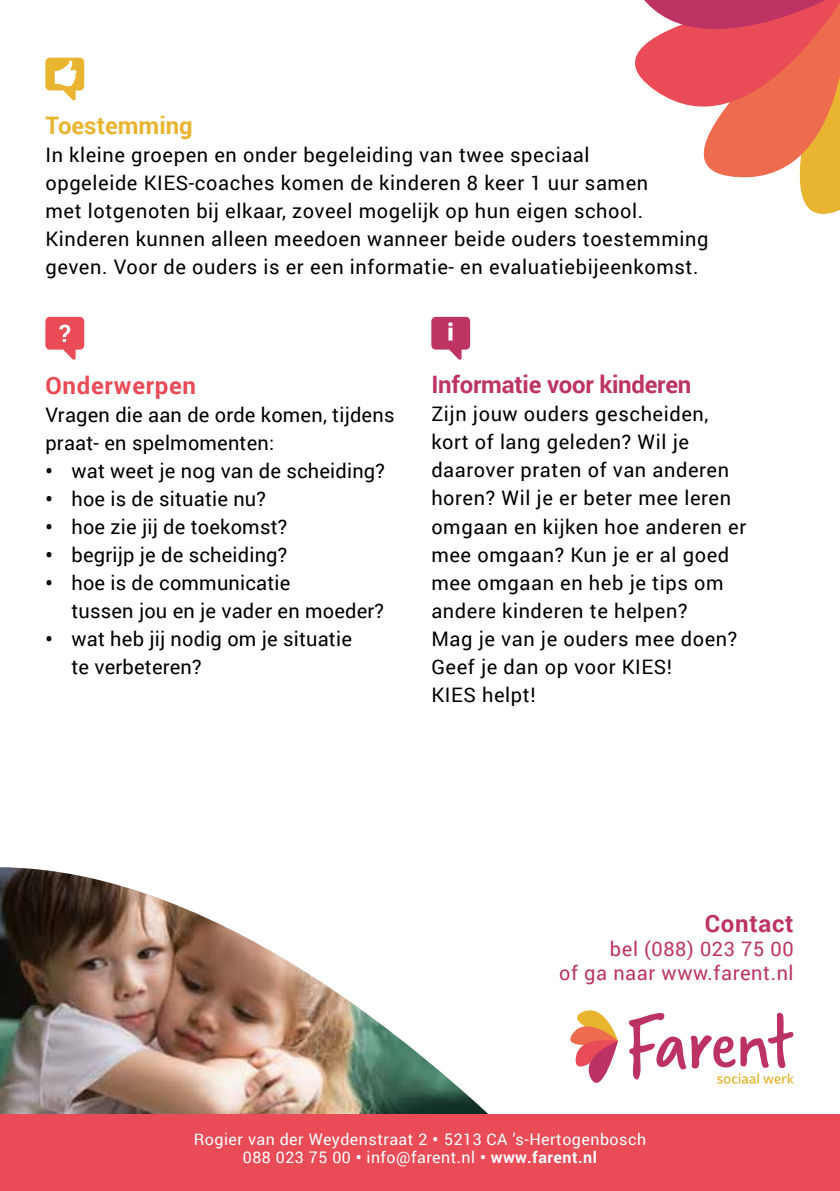
<style>
.page{position:relative;width:840px;height:1191px;background:#fff}
.page>*{position:absolute;margin:0;border:0;box-sizing:border-box;transform-origin:0 0}
.t1{font:700 24px "Roboto";letter-spacing:-.01em;color:#bd3464}
.t2{font:700 24px "Roboto";letter-spacing:.03em;color:#e94b57}
.t3{font:700 24px "Roboto";color:#e9b531}
.t4{font:700 24px "Roboto";letter-spacing:.03em;color:#bd3464}
.t5{font:20px/28px "Roboto";letter-spacing:.03em;color:#000}
.t6{font:20px/28px "Roboto";letter-spacing:.01em;color:#000}
.t7{font:20px/24px "Roboto";letter-spacing:.03em;color:#bd3464;text-align:right}
.t8{font:16px/18px "Roboto";letter-spacing:.03em;color:#fff;text-align:center}
.s1{font-weight:700}
</style>
<div class="page">
<img style="left:0;top:867px;width:488px;height:247px">
<svg style="left:570px;top:1010px;width:47px;height:73px"></svg>
<svg style="left:628px;top:1013px;width:165px;height:70px"></svg>
<div style="left:0;top:1114px;width:839px;height:77px;background:#e94b57"></div>
<svg style="left:431px;top:317px;width:39px;height:43px"></svg>
<svg style="left:45px;top:317px;width:39px;height:43px"></svg>
<svg style="left:45px;top:58px;width:39px;height:43px"></svg>
<svg style="left:635px;top:0;width:204px;height:214px"></svg>
<p class="t3" style="left:45px;top:109px;width:149px">Toestemming</p>
<p class="t5" style="left:45px;top:140px;width:664px">In kleine groepen en onder begeleiding van twee speciaal<br>opgeleide KIES-coaches komen de kinderen 8 keer 1 uur samen<br>met lotgenoten bij elkaar, zoveel mogelijk op hun eigen school.<br>Kinderen kunnen alleen meedoen wanneer beide ouders toestemming geven. Voor de ouders is er een informatie- en evaluatiebijeenkomst.</p>
<p class="t2" style="left:45px;top:369px;width:152px">Onderwerpen</p>
<p class="t6" style="left:45px;top:400px;width:350px">Vragen die aan de orde komen, tijdens praat- en spelmomenten:</p>
<p class="t6" style="left:45px;top:456px;width:341px"><span class="s1">•</span> wat weet je nog van de scheiding?</p>
<p class="t6" style="left:45px;top:484px;width:222px"><span class="s1">•</span> hoe is de situatie nu?</p>
<p class="t6" style="left:45px;top:512px;width:243px"><span class="s1">•</span> hoe zie jij de toekomst?</p>
<p class="t6" style="left:45px;top:540px;width:243px"><span class="s1">•</span> begrijp je de scheiding?</p>
<p class="t6" style="left:71px;top:568px;width:314px;text-indent:-26px"><span class="s1">•</span> hoe is de communicatie<br>tussen jou en je vader en moeder?</p>
<p class="t6" style="left:71px;top:624px;width:282px;text-indent:-26px"><span class="s1">•</span> wat heb jij nodig om je situatie te verbeteren?</p>
<p class="t1" style="left:431px;top:368px;width:261px">Informatie voor kinderen</p>
<p class="t5" style="left:431px;top:399px;width:316px">Zijn jouw ouders gescheiden, kort of lang geleden? Wil je daarover praten of van anderen horen? Wil je er beter mee leren omgaan en kijken hoe anderen er mee omgaan? Kun je er al goed mee omgaan en heb je tips om andere kinderen te helpen?<br>Mag je van je ouders mee doen?<br>Geef je dan op voor KIES!<br>KIES helpt!</p>
<p class="t4" style="left:704px;top:906px;width:90px">Contact</p>
<p class="t7" style="left:559px;top:936px;width:236px">bel (088) 023 75 00<br>of ga naar www.farent.nl</p>
<p class="t8" style="left:194px;top:1129px;width:453px">Rogier van der Weydenstraat 2 <span class="s1">•</span> 5213 CA ’s-Hertogenbosch<br>088 023 75 00 <span class="s1">•</span> info@farent.nl <span class="s1">• www.farent.nl</span></p>
</div>
